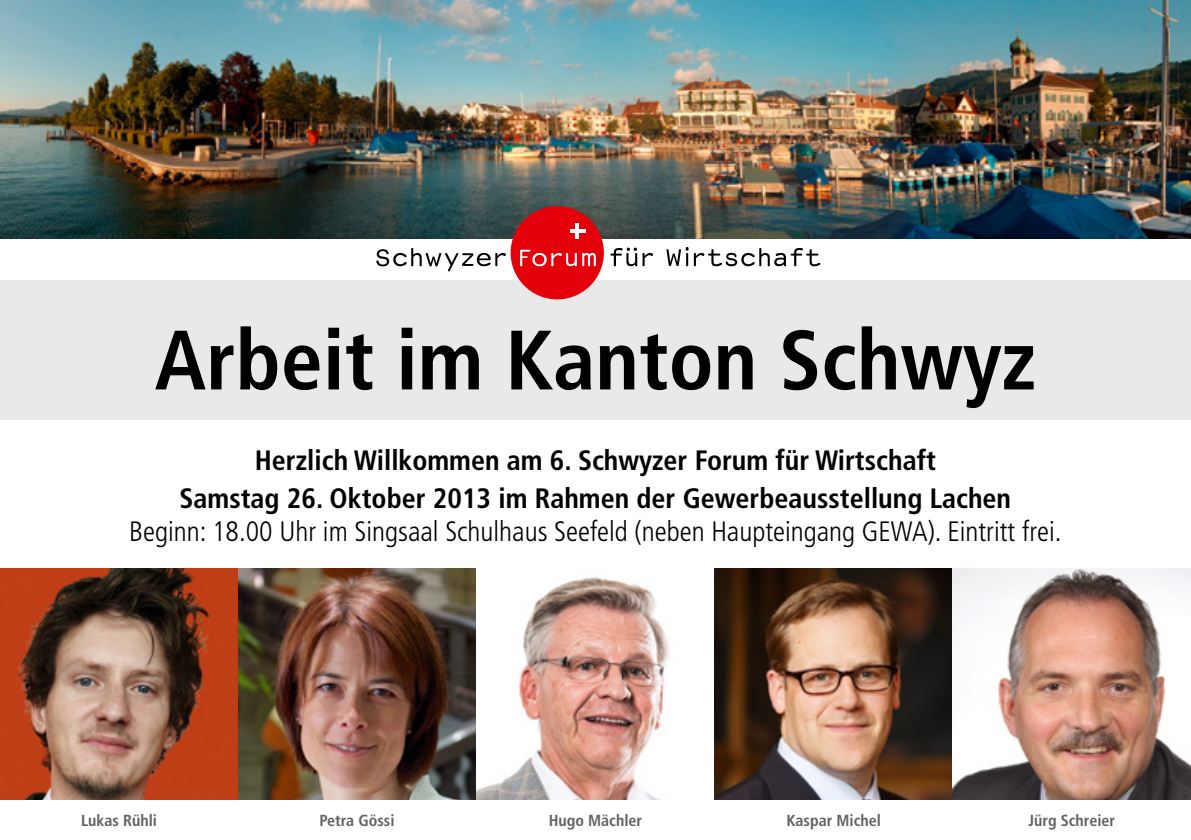
<style>
.page{position:relative;width:1191px;height:840px;background:#fff}
.page>*{position:absolute;margin:0;border:0;box-sizing:border-box;transform-origin:0 0}
.t1{font:700 condensed 84px "Frutiger";color:#000}
.t2{font:700 condensed 28px/38px "Frutiger";color:#000;text-align:center}
.t3{font:300 condensed 28px "Frutiger";color:#000}
.t4{font:700 condensed 16px "Frutiger";color:#626261}
</style>
<div class="page">
<div style="left:0;top:281px;width:1191px;height:139px;background:#e9e9e9"></div>
<img style="left:0;top:568px;width:1191px;height:231px">
<img style="left:0;top:0;width:1191px;height:238px">
<div style="left:510px;top:206px;width:94px;height:93px;background:#e3000b;border-radius:50%"></div>
<hr style="left:575px;top:223px;width:4px;height:16px;background:#fff">
<hr style="left:570px;top:229px;width:15px;height:4px;background:#fff">
<svg style="left:376px;top:248px;width:130px;height:23px"></svg>
<svg style="left:520px;top:249px;width:76px;height:17px"></svg>
<svg style="left:610px;top:247px;width:43px;height:19px"></svg>
<svg style="left:666px;top:247px;width:22px;height:19px"></svg>
<svg style="left:694px;top:248px;width:126px;height:18px"></svg>
<h1 class="t1" style="left:155px;top:310px;width:882px">Arbeit im Kanton Schwyz</h1>
<p class="t2" style="left:180px;top:440px;width:833px">Herzlich Willkommen am 6. Schwyzer Forum für Wirtschaft<br>Samstag 26. Oktober 2013 im Rahmen der Gewerbeausstellung Lachen</p>
<p class="t3" style="left:129px;top:515px;width:933px">Beginn: 18.00 Uhr im Singsaal Schulhaus Seefeld (neben Haupteingang GEWA). Eintritt frei.</p>
<p class="t4" style="left:81px;top:810px;width:77px">Lukas Rühli</p>
<p class="t4" style="left:319px;top:810px;width:77px">Petra Gössi</p>
<p class="t4" style="left:549px;top:810px;width:95px">Hugo Mächler</p>
<p class="t4" style="left:786px;top:810px;width:96px">Kaspar Michel</p>
<p class="t4" style="left:1028px;top:810px;width:88px">Jürg Schreier</p>
</div>
